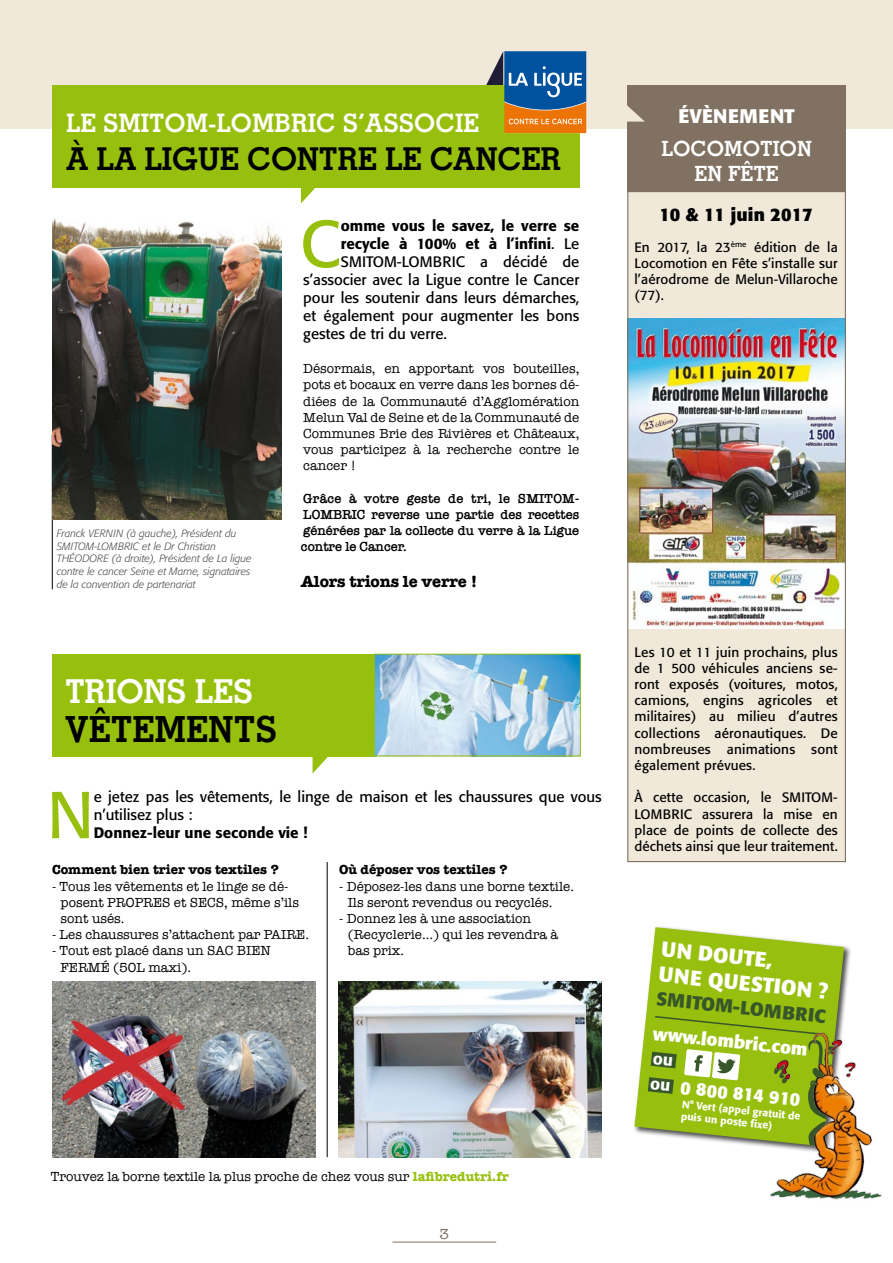
<style>
.page{position:relative;width:893px;height:1263px;background:#fff}
.page>*{position:absolute;margin:0;border:0;box-sizing:border-box;transform-origin:0 0}
.t1{font:65.55px "Formata";color:#97bf0d}
.t2{font:700 36px "Stymie BT";color:#000}
.t3{font:700 33px "Stymie BT";letter-spacing:-.01em;color:#fff}
.t4{font:700 31.5px "Stymie BT";letter-spacing:-.01em;color:#000}
.t5{font:700 25.5px "Stymie BT";color:#fff}
.t6{font:700 21px/25.2px "Formata";color:#fff}
.t7{font:700 21px/25.2px "Stymie BT";color:#fff;text-align:center}
.t8{font:700 19.5px "Formata";letter-spacing:.01em;color:#fff}
.t9{font:700 18.75px "Formata";color:#37572a}
.t10{font:700 18px "Formata";color:#fff}
.t11{font:700 18px "Formata";letter-spacing:.01em;color:#000}
.t12{font:700 16.5px "American Typewriter";letter-spacing:-.01em;color:#000}
.t13{font:15px/18px "Formata";color:#000}
.t14{font:500 15px "Formata";color:#000}
.t15{font:15px "American Typewriter";color:#807162}
.t16{font:13.5px/16.2px "American Typewriter";color:#000}
.t17{font:13.5px/16.2px "Formata";letter-spacing:.01em;color:#000;text-align:justify}
.t18{font:600 13.5px/16.2px "American Typewriter";letter-spacing:-.01em;color:#000;text-align:justify}
.t19{font:700 13.5px "American Typewriter";color:#000}
.t20{font:italic 300 10.5px/12.6px "Formata";color:#4b4b4d}
.t21{font:500 10.5px/12px "Formata";color:#fff}
.s1{font-weight:400}
.s2{font-weight:700;color:#97bf0d}
.s3{font-weight:500;font-size:16.5px}
</style>
<div class="page">
<div style="left:0;top:0;width:893px;height:128px;background:#f0e8d9"></div>
<hr style="left:392px;top:1242px;width:104px;height:1px;background:#807162">
<div style="left:633px;top:926px;width:219px;height:228px;background:#000;opacity:.7"></div>
<svg style="left:634px;top:927px;width:210px;height:219px;fill:#97bf0d"></svg>
<svg style="left:648px;top:1077px;width:26px;height:17px"></svg>
<svg style="left:653px;top:1015px;width:172px;height:21px;background:#91b90e"></svg>
<img style="left:760px;top:1026px;width:122px;height:174px">
<svg style="left:684px;top:1049px;width:56px;height:31px"></svg>
<svg style="left:313px;top:756px;width:29px;height:17px"></svg>
<div style="left:52px;top:85px;width:527px;height:102px;background:#97bf0d"></div>
<svg style="left:301px;top:187px;width:30px;height:16px"></svg>
<hr style="left:327px;top:862px;width:1px;height:295px;background:#000">
<hr style="left:52px;top:434px;width:1px;height:155px;background:#000">
<div style="left:628px;top:192px;width:217px;height:669px;background:#f0e8d9"></div>
<img style="left:629px;top:318px;width:215px;height:310px">
<div style="left:627px;top:191px;width:219px;height:671px;border:1px solid #807162"></div>
<div style="left:627px;top:85px;width:219px;height:107px;background:#807162"></div>
<svg style="left:627px;top:105px;width:18px;height:17px"></svg>
<div style="left:52px;top:654px;width:528px;height:102px;background:#97bf0d"></div>
<img style="left:376px;top:656px;width:202px;height:98px">
<img style="left:52px;top:981px;width:263px;height:176px">
<img style="left:339px;top:981px;width:263px;height:176px">
<img style="left:52px;top:218px;width:230px;height:302px">
<svg style="left:486px;top:51px;width:100px;height:82px;background:#677871"></svg>
<svg style="left:651px;top:1052px;width:26px;height:16px"></svg>
<h3 class="t5" style="left:66px;top:108px;width:414px">LE SMITOM-LOMBRIC S’ASSOCIE</h3>
<h3 class="t4" style="left:66px;top:140px;width:497px">À LA LIGUE CONTRE LE CANCER</h3>
<p class="t20" style="left:57px;top:527px;width:196px">Franck VERNIN (à gauche), Président du SMITOM-LOMBRIC et le Dr Christian THÉODORE (à droite), Président de La ligue contre le cancer Seine et Marne, signataires de la convention de partenariat</p>
<h1 class="t1" style="left:300px;top:204px;width:42px">C</h1>
<p class="t14" style="left:341px;top:217px;width:240px">omme vous le savez, le verre se</p>
<p class="t14" style="left:341px;top:235px;width:240px">recycle à 100% et à l’infini<span class="s1">. Le</span></p>
<p class="t13" style="left:341px;top:253px;width:240px">SMITOM-LOMBRIC a décidé de</p>
<p class="t13" style="left:303px;top:271px;width:278px">s’associer avec la Ligue contre le Cancer</p>
<p class="t13" style="left:303px;top:289px;width:278px">pour les soutenir dans leurs démarches,</p>
<p class="t13" style="left:303px;top:307px;width:278px">et également pour augmenter les bons</p>
<p class="t13" style="left:303px;top:325px;width:145px">gestes de tri du verre.</p>
<p class="t16" style="left:303px;top:360px;width:278px;text-align:justify">Désormais, en apportant vos bouteilles, pots et bocaux en verre dans les bornes dé&shy;diées de la Communauté d’Agglomération Melun Val de Seine et de la Communauté de Communes Brie des Rivières et Châteaux, vous participez à la recherche contre le cancer !</p>
<p class="t18" style="left:301px;top:490px;width:280px">Grâce à votre geste de tri, le SMITOM-LOMBRIC reverse une partie des recettes générées par la collecte du verre à la Ligue contre le Cancer.</p>
<p class="t12" style="left:301px;top:567px;width:178px">Alors trions le verre !</p>
<h3 class="t3" style="left:65px;top:671px;width:189px">TRIONS LES</h3>
<h2 class="t2" style="left:65px;top:707px;width:214px">VÊTEMENTS</h2>
<h1 class="t1" style="left:47px;top:775px;width:48px">N</h1>
<p class="t13" style="left:94px;top:788px;width:510px">e jetez pas les vêtements, le linge de maison et les chaussures que vous n’utilisez plus :</p>
<p class="t14" style="left:94px;top:824px;width:215px">Donnez-leur une seconde vie‭!</p>
<p class="t19" style="left:52px;top:858px;width:228px">Comment bien trier vos textiles ?</p>
<p class="t16" style="left:61px;top:877px;width:240px;text-indent:-9px">- Tous les vêtements et le linge se dé&shy;posent PROPRES et SECS, même s’ils sont usés.</p>
<p class="t16" style="left:52px;top:926px;width:258px">- Les chaussures s’attachent par PAIRE.</p>
<p class="t16" style="left:61px;top:942px;width:212px;text-indent:-9px">- Tout est placé dans un SAC BIEN<br>FERMÉ (50L maxi).</p>
<p class="t19" style="left:339px;top:858px;width:170px">Où déposer vos textiles ?</p>
<p class="t16" style="left:348px;top:877px;width:228px;text-indent:-9px">- Déposez-les dans une borne textile.<br>Ils seront revendus ou recyclés.</p>
<p class="t16" style="left:348px;top:910px;width:212px;text-indent:-9px">- Donnez les à une association (Recyclerie…) qui les revendra à bas prix.</p>
<p class="t16" style="left:51px;top:1168px;width:459px">Trouvez la borne textile la plus proche de chez vous sur <span class="s2">lafibredutri.fr</span></p>
<p class="t15" style="left:440px;top:1223px;width:11px">3</p>
<h3 class="t8" style="left:679px;top:103px;width:118px">ÉVÈNEMENT</h3>
<h3 class="t7" style="left:661px;top:136px;width:152px">LOCOMOTION<br>EN FÊTE</h3>
<h3 class="t11" style="left:659px;top:204px;width:155px">10 &amp; 11 juin 2017</h3>
<p class="t17" style="left:634px;top:239px;width:205px">En 2017, la 23<sup>ème</sup> édition de la Locomotion en Fête s’installe sur l’aérodrome de Melun-Villaroche (77).</p>
<p class="t17" style="left:634px;top:644px;width:205px">Les 10 et 11 juin prochains, plus de 1 500 véhicules anciens se&shy;ront exposés (voitures, motos, camions, engins agricoles et militaires) au milieu d’autres collections aéronautiques. De nombreuses animations sont également prévues.</p>
<p class="t17" style="left:634px;top:789px;width:205px">À cette occasion, le SMITOM-LOMBRIC assurera la mise en place de points de collecte des déchets ainsi que leur traitement.</p>
<h3 class="t6" style="left:663px;top:936px;width:171px;rotate:6deg">UN DOUTE,<br>UNE QUESTION ?</h3>
<h3 class="t9" style="left:658px;top:987px;width:172px;rotate:6deg">SMITOM-LOMBRIC</h3>
<h3 class="t10" style="left:654px;top:1022px;width:157px;rotate:6deg">www.lombric.com</h3>
<h3 class="t10" style="left:652px;top:1073px;width:152px;rotate:6deg"><span class="s3">ou</span> 0 800 814 910</h3>
<p class="t21" style="left:683px;top:1098px;width:120px;rotate:6deg">N° Vert (appel gratuit de puis un poste fi xe)</p>
</div>
